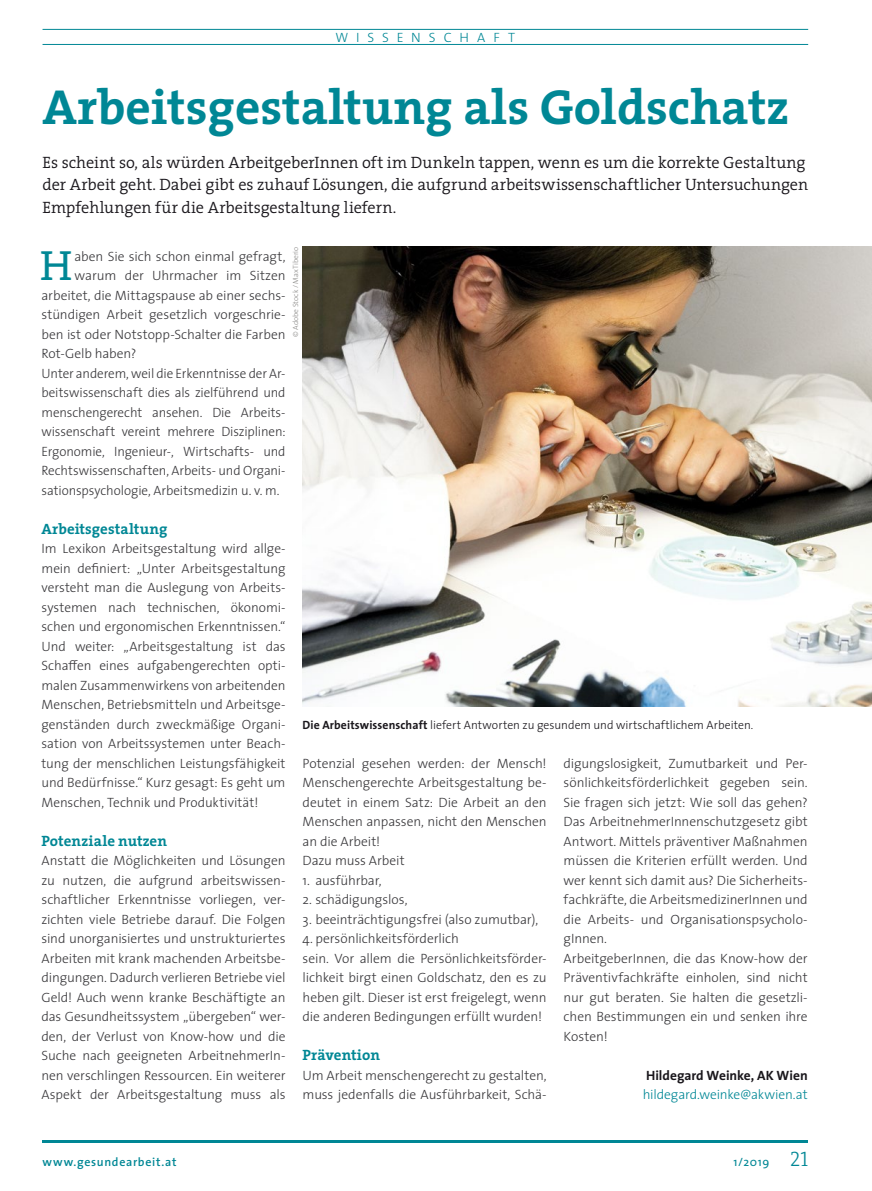
<style>
.page{position:relative;width:872px;height:1191px;background:#fff}
.page>*{position:absolute;margin:0;border:0;box-sizing:border-box;transform-origin:0 0}
.t1{font:700 49.5px "The Serif";color:#008795}
.t2{font:42.45px "The Serif";color:#008795}
.t3{font:300 16.5px/22.5px "The Serif";color:#1a171c}
.t4{font:700 15px "The Serif";color:#008795}
.t5{font:300 13.5px/19.5px "The Sans";letter-spacing:-.005em;color:#38373a}
.t6{font:300 13.5px "The Sans";letter-spacing:-.005em;color:#008795}
.t7{font:700 13.5px "The Sans";color:#1a171c}
.t8{font:300 13.5px "The Sans";letter-spacing:.585em;color:#008795}
.t9{font:300 12px "The Sans";color:#1a171c}
.t10{font:600 12px "The Sans";letter-spacing:.06em;color:#008795}
.t11{font:12px "The Sans";color:#008795}
.t12{font:300 7.5px "The Sans";color:#888785}
.s1{font-weight:700}
.s2{font-family:"The Serif Light Caps";font-size:21px}
</style>
<div class="page">
<hr style="left:43px;top:29px;width:765px;height:1px;background:#008795">
<hr style="left:43px;top:44px;width:765px;height:1px;background:#008795">
<hr style="left:43px;top:1140px;width:765px;height:2px;background:#008795">
<img style="left:302px;top:247px;width:570px;height:459px">
<p class="t8" style="left:335px;top:26px;width:181px">WISSENSCHAFT</p>
<h1 class="t1" style="left:43px;top:66px;width:748px">Arbeitsgestaltung als Goldschatz</h1>
<p class="t3" style="left:43px;top:150px;width:767px">Es scheint so, als würden ArbeitgeberInnen oft im Dunkeln tappen, wenn es um die korrekte Gestaltung der Arbeit geht. Dabei gibt es zuhauf Lösungen, die aufgrund arbeitswissenschaftlicher Untersuchungen<br>Empfehlungen für die Arbeitsgestaltung liefern.</p>
<h2 class="t2" style="left:40px;top:230px;width:34px">H</h2>
<p class="t5" style="left:74px;top:246px;width:212px">aben Sie sich schon einmal gefragt,</p>
<p class="t12" style="left:289px;top:337px;width:92px;rotate:-90deg">© Adobe Stock / MaxTiberio</p>
<p class="t5" style="left:74px;top:265px;width:212px">warum der Uhrmacher im Sitzen</p>
<p class="t5" style="left:41px;top:285px;width:245px">arbeitet, die Mittagspause ab einer sechs-</p>
<p class="t5" style="left:41px;top:304px;width:245px">stündigen Arbeit gesetzlich vorgeschrie-</p>
<p class="t5" style="left:41px;top:324px;width:246px">ben ist oder Notstopp-Schalter die Farben</p>
<p class="t5" style="left:41px;top:343px;width:97px">Rot-Gelb haben?</p>
<p class="t5" style="left:41px;top:363px;width:245px">Unter anderem, weil die Erkenntnisse der Ar-</p>
<p class="t5" style="left:41px;top:382px;width:245px">beitswissenschaft dies als zielführend und</p>
<p class="t5" style="left:41px;top:402px;width:245px">menschengerecht ansehen. Die Arbeits-</p>
<p class="t5" style="left:41px;top:421px;width:245px">wissenschaft vereint mehrere Disziplinen:</p>
<p class="t5" style="left:41px;top:441px;width:245px">Ergonomie, Ingenieur-, Wirtschafts- und</p>
<p class="t5" style="left:41px;top:460px;width:245px">Rechtswissenschaften, Arbeits- und Organi-</p>
<p class="t5" style="left:41px;top:480px;width:240px">sationspsychologie, Arbeitsmedizin u. v. m.</p>
<p class="t4" style="left:41px;top:516px;width:127px">Arbeitsgestaltung</p>
<p class="t5" style="left:41px;top:538px;width:245px;text-align:justify">Im Lexikon Arbeitsgestaltung wird allge&shy;mein definiert: „Unter Arbeitsgestaltung versteht man die Auslegung von Arbeits&shy;systemen nach technischen, ökonomi&shy;schen und ergonomischen Erkenntnissen.“ Und weiter: „Arbeitsgestaltung ist das Schaffen eines aufgabengerechten opti&shy;malen Zusammenwirkens von arbeitenden Menschen, Betriebsmitteln und Arbeitsge&shy;genständen durch zweckmäßige Organi&shy;sation von Arbeitssystemen unter Beach&shy;tung der menschlichen Leistungsfähigkeit und Bedürfnisse.“ Kurz gesagt: Es geht um Menschen, Technik und Produktivität!</p>
<p class="t4" style="left:41px;top:828px;width:127px">Potenziale nutzen</p>
<p class="t5" style="left:41px;top:850px;width:245px;text-align:justify">Anstatt die Möglichkeiten und Lösungen zu nutzen, die aufgrund arbeitswissen&shy;schaftlicher Erkenntnisse vorliegen, ver&shy;zichten viele Betriebe darauf. Die Folgen sind unorganisiertes und unstrukturiertes Arbeiten mit krank machenden Arbeitsbe&shy;dingungen. Dadurch verlieren Betriebe viel Geld! Auch wenn kranke Beschäftigte an das Gesundheitssystem „übergeben“ wer&shy;den, der Verlust von Know-how und die Suche nach geeigneten ArbeitnehmerIn&shy;nen verschlingen Ressourcen. Ein weiterer Aspekt der Arbeitsgestaltung muss als</p>
<p class="t9" style="left:302px;top:715px;width:452px"><span class="s1">Die Arbeitswissenschaft</span> liefert Antworten zu gesundem und wirtschaftlichem Arbeiten.</p>
<p class="t5" style="left:302px;top:753px;width:245px">Potenzial gesehen werden: der Mensch!<br>Menschengerechte Arbeitsgestaltung be&shy;deutet in einem Satz: Die Arbeit an den<br>Menschen anpassen, nicht den Menschen an die Arbeit!<br>Dazu muss Arbeit</p>
<p class="t5" style="left:302px;top:870px;width:81px">1. ausführbar,</p>
<p class="t5" style="left:302px;top:889px;width:106px">2. schädigungslos,</p>
<p class="t5" style="left:302px;top:909px;width:237px">3. beeinträchtigungsfrei (also zumutbar),</p>
<p class="t5" style="left:302px;top:928px;width:246px">4. persönlichkeitsförderlich<br>sein. Vor allem die Persönlichkeitsförder&shy;lichkeit birgt einen Goldschatz, den es zu heben gilt. Dieser ist erst freigelegt, wenn die anderen Bedingungen erfüllt wurden!</p>
<p class="t4" style="left:302px;top:1042px;width:79px">Prävention</p>
<p class="t5" style="left:302px;top:1065px;width:245px">Um Arbeit menschengerecht zu gestalten, muss jedenfalls die Ausführbarkeit, Schä-</p>
<p class="t5" style="left:563px;top:753px;width:245px">digungslosigkeit, Zumutbarkeit und Per&shy;sönlichkeitsförderlichkeit gegeben sein.<br>Sie fragen sich jetzt: Wie soll das gehen?<br>Das ArbeitnehmerInnenschutzgesetz gibt Antwort. Mittels präventiver Maßnahmen müssen die Kriterien erfüllt werden. Und wer kennt sich damit aus? Die Sicherheits&shy;fachkräfte, die ArbeitsmedizinerInnen und die Arbeits- und Organisationspsycholo&shy;gInnen.<br>ArbeitgeberInnen, die das Know-how der Präventivfachkräfte einholen, sind nicht nur gut beraten. Sie halten die gesetzli&shy;chen Bestimmungen ein und senken ihre Kosten!</p>
<p class="t7" style="left:646px;top:1064px;width:163px">Hildegard Weinke, AK Wien</p>
<p class="t6" style="left:642px;top:1083px;width:166px">hildegard.weinke@akwien.at</p>
<p class="t10" style="left:43px;top:1151px;width:136px">www.gesundearbeit.at</p>
<p class="t11" style="left:733px;top:1151px;width:76px">1/2019 <span class="s2">21</span></p>
</div>
